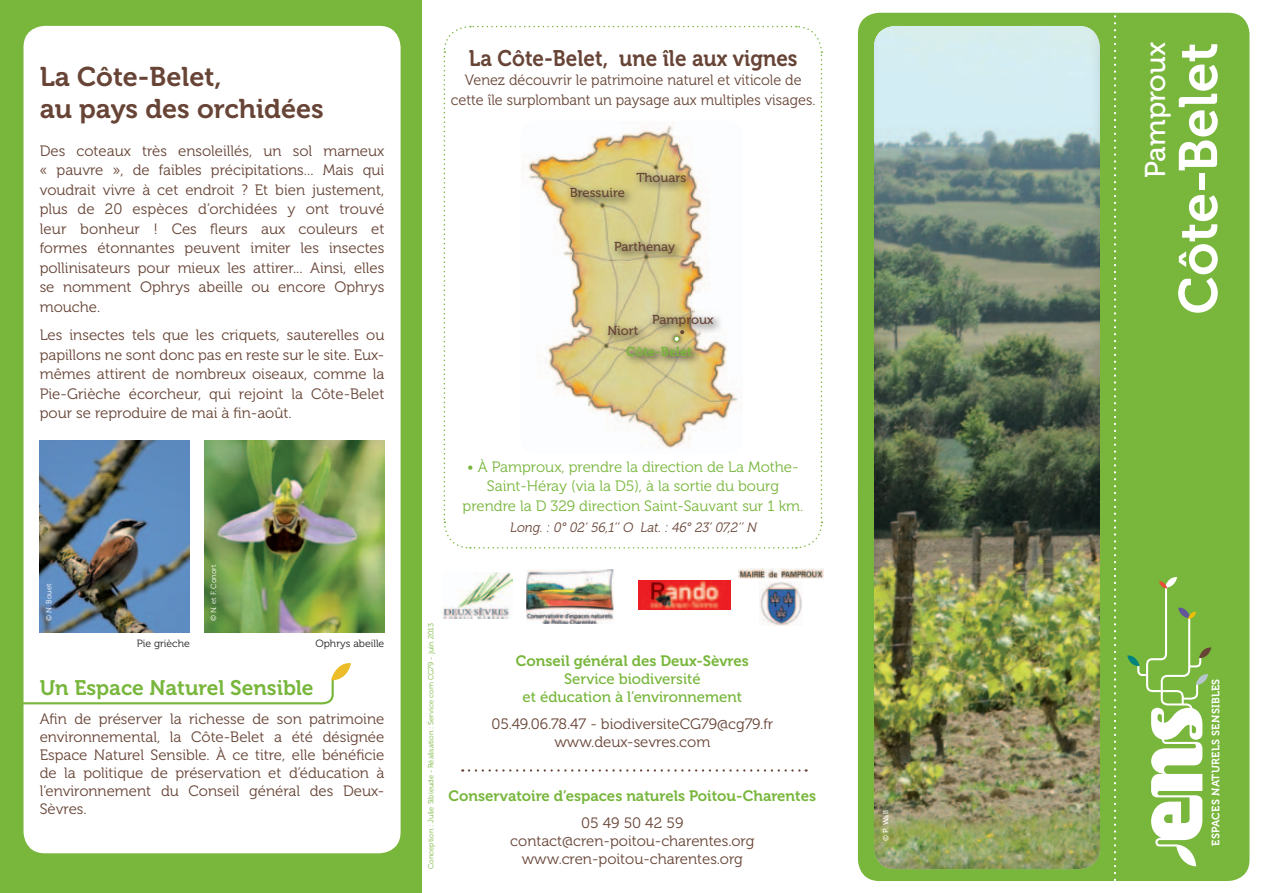
<style>
.page{position:relative;width:1263px;height:893px;background:#fff}
.page>*{position:absolute;margin:0;border:0;box-sizing:border-box;transform-origin:0 0}
.t1{font:54px "Museo 700";color:#fff}
.t2{font:28.5px "Museo 500";color:#fff}
.t3{font:27px "Museo 700";color:#674436}
.t4{font:22.5px "Museo 700";color:#674436;scale:.92 1}
.t5{font:21px "Museo 700";color:#78b63c}
.t6{font:15px/19.5px "Museo 300";color:#674436;text-align:justify}
.t7{font:15px/19.5px "Museo 300";color:#78b63c;text-align:center}
.t8{font:15px/19.5px "Museo 300";color:#674436;text-align:center;scale:.96 1}
.t9{font:15px "Museo 700";color:#78b63c}
.t10{font:15px "Museo 500";color:#78b63c}
.t11{font:italic 13.5px "Museo 300";color:#674436;scale:.96 1}
.t12{font:12.9px "Museo 500";color:#674436}
.t13{font:12.9px "Museo 700";color:#78b63c}
.t14{font:10.8px "Museo 700";letter-spacing:.025em;color:#fff}
.t15{font:10.5px "Museo 300";color:#231f20}
.t16{font:7.5px "Museo 300";color:#78b63c}
.t17{font:7.5px "Museo 300";color:#fff}
.t18{font:7.5px "Museo 500";color:#fff}
</style>
<div class="page">
<div style="left:0;top:0;width:422px;height:893px;background:#78b63c"></div>
<div style="left:24px;top:26px;width:377px;height:827px;background:#fff;border-radius:21px"></div>
<img style="left:443px;top:573px;width:69px;height:46px">
<svg style="left:469px;top:769px;width:338px;height:3px"></svg>
<img style="left:526px;top:569px;width:87px;height:55px">
<img style="left:40px;top:441px;width:150px;height:192px">
<img style="left:205px;top:441px;width:179px;height:192px">
<svg style="left:443px;top:25px;width:380px;height:524px"></svg>
<svg style="left:623px;top:343px;width:78px;height:23px;background:#bab07d"></svg>
<img style="left:638px;top:581px;width:93px;height:29px">
<img style="left:759px;top:581px;width:43px;height:44px">
<img style="left:739px;top:568px;width:84px;height:11px">
<svg style="left:23px;top:662px;width:328px;height:43px"></svg>
<div style="left:858px;top:13px;width:391px;height:868px;background:#78b63c"></div>
<div style="left:871px;top:26px;width:229px;height:844px;background:#231f20;opacity:.1"></div>
<svg style="left:1127px;top:576px;width:84px;height:290px"></svg>
<svg style="left:1114px;top:12px;width:2px;height:869px;background:#9cc970"></svg>
<p class="t3" style="left:40px;top:61px;width:183px">La Côte-Belet,</p>
<p class="t3" style="left:40px;top:94px;width:286px">au pays des orchidées</p>
<p class="t6" style="left:40px;top:141px;width:346px">Des coteaux très ensoleillés, un sol marneux « pauvre », de faibles précipitations... Mais qui voudrait vivre à cet endroit ? Et bien justement, plus de 20 espèces d’orchidées y ont trouvé leur bonheur ! Ces fleurs aux couleurs et formes étonnantes peuvent imiter les insectes pollinisateurs pour mieux les attirer... Ainsi, elles se nomment Ophrys abeille ou encore Ophrys mouche.</p>
<p class="t6" style="left:40px;top:326px;width:346px">Les insectes tels que les criquets, sauterelles ou papillons ne sont donc pas en reste sur le site. Eux&shy;mêmes attirent de nombreux oiseaux, comme la Pie-Grièche écorcheur, qui rejoint la Côte-Belet pour se reproduire de mai à fin-août.</p>
<p class="t17" style="left:45px;top:621px;width:39px;rotate:-90deg">© N. Bouet</p>
<p class="t17" style="left:209px;top:621px;width:58px;rotate:-90deg">© N. et F. Conort</p>
<p class="t15" style="left:137px;top:637px;width:55px">Pie grièche</p>
<p class="t15" style="left:315px;top:637px;width:70px">Ophrys abeille</p>
<p class="t5" style="left:40px;top:676px;width:275px">Un Espace Naturel Sensible</p>
<p class="t6" style="left:40px;top:710px;width:346px;line-height:18px">Afin de préserver la richesse de son patrimoine environnemental, la Côte-Belet a été désignée Espace Naturel Sensible. À ce titre, elle bénéficie de la politique de préservation et d’éducation à l’environnement du Conseil général des Deux-Sèvres.</p>
<p class="t4" style="left:469px;top:45px;width:359px">La Côte-Belet, une île aux vignes</p>
<p class="t8" style="left:451px;top:71px;width:381px">Venez découvrir le patrimoine naturel et viticole de cette île surplombant un paysage aux multiples visages.</p>
<p class="t12" style="left:570px;top:186px;width:57px">Bressuire</p>
<p class="t12" style="left:636px;top:170px;width:52px">Thouars</p>
<p class="t12" style="left:614px;top:239px;width:63px">Parthenay</p>
<p class="t12" style="left:607px;top:323px;width:32px">Niort</p>
<p class="t12" style="left:652px;top:312px;width:63px">Pamproux</p>
<p class="t13" style="left:626px;top:344px;width:67px">Côte-Belet</p>
<p class="t7" style="left:463px;top:457px;width:342px">• À Pamproux, prendre la direction de La Mothe-<br>Saint-Héray (via la D5), à la sortie du bourg prendre la D 329 direction Saint-Sauvant sur 1 km.</p>
<p class="t11" style="left:510px;top:520px;width:261px">Long. : 0° 02’ 56,1’’ O Lat. : 46° 23’ 07,2’’ N</p>
<p class="t16" style="left:427px;top:869px;width:247px;rotate:-90deg">Conception : Julie Sibieude - Réalisation : Service com CG79 - juin 2013</p>
<p class="t9" style="left:516px;top:653px;width:234px">Conseil général des Deux-Sèvres</p>
<p class="t10" style="left:564px;top:671px;width:138px">Service biodiversité</p>
<p class="t10" style="left:523px;top:689px;width:221px">et éducation à l’environnement</p>
<p class="t6" style="left:491px;top:715px;width:283px">05.49.06.78.47 - biodiversiteCG79@cg79.fr</p>
<p class="t6" style="left:554px;top:733px;width:157px">www.deux-sevres.com</p>
<p class="t9" style="left:449px;top:788px;width:369px">Conservatoire d’espaces naturels Poitou-Charentes</p>
<p class="t6" style="left:581px;top:814px;width:104px">05 49 50 42 59</p>
<p class="t6" style="left:510px;top:832px;width:246px">contact@cren-poitou-charentes.org</p>
<p class="t6" style="left:522px;top:850px;width:223px">www.cren-poitou-charentes.org</p>
<p class="t18" style="left:882px;top:841px;width:32px;rotate:-90deg">© P. Wall</p>
<p class="t2" style="left:1140px;top:178px;width:137px;rotate:-90deg">Pamproux</p>
<p class="t1" style="left:1168px;top:314px;width:273px;rotate:-90deg">Côte-Belet</p>
<p class="t14" style="left:1210px;top:846px;width:169px;rotate:-90deg">ESPACES NATURELS SENSIBLES</p>
</div>
